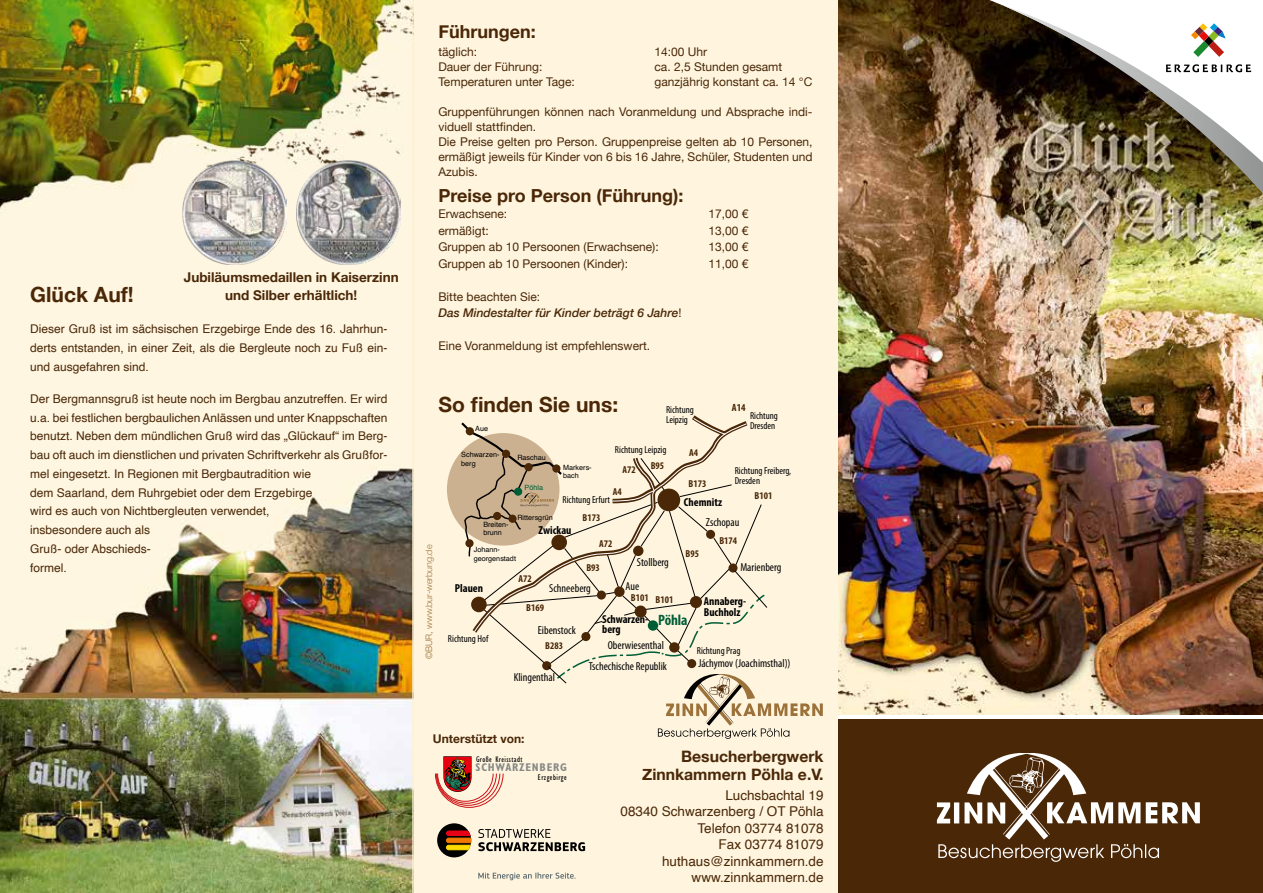
<style>
.page{position:relative;width:1263px;height:893px;background:#fff}
.page>*{position:absolute;margin:0;border:0;box-sizing:border-box;transform-origin:0 0}
.t1{font:700 21px "Helvetica Neue";color:#4a2707}
.t2{font:700 18px "Helvetica Neue";color:#4a2707}
.t3{font:700 15.75px/18px "Helvetica Neue";color:#4a2707;text-align:right}
.t4{font:700 condensed 15px "Myriad Pro";letter-spacing:-.005em;color:#005e37}
.t5{font:13.5px/16.5px "Helvetica";color:#4a2707;text-align:right}
.t6{font:700 13.5px/18px "Helvetica Neue";color:#4a2707;text-align:center}
.t7{font:12px/18.8px "Helvetica";color:#4a2707;text-align:justify}
.t8{font:12px/15px "Helvetica Neue";color:#4a2707}
.t9{font:italic 500 12px/16.5px "Helvetica Neue";color:#4a2707}
.t10{font:700 12px "Helvetica Neue";color:#4a2707}
.t11{font:condensed 11.55px "Myriad Pro";color:#000}
.t12{font:700 condensed 11.55px/10.1px "Myriad Pro";color:#000}
.t13{font:700 condensed 11.25px "Gill Sans Std";letter-spacing:.065em;color:#878988}
.t14{font:700 condensed 10.5px "Myriad Pro";color:#4a2707}
.t15{font:condensed 10.05px/10.1px "Myriad Pro";color:#000}
.t16{font:700 condensed 10.05px "Myriad Pro";color:#4a2707}
.t17{font:300 9px "Helvetica Neue";color:#9c723a}
.t18{font:condensed 8.4px "Gill Sans Std";letter-spacing:.05em;color:#000}
.t19{font:7.2px/8.7px "Helvetica";color:#000}
.t20{font:7.2px "Helvetica";color:#005e37}
.s1{font-weight:400;font-style:normal}
</style>
<div class="page">
<img style="left:0;top:0;width:412px;height:893px">
<div style="left:412px;top:0;width:426px;height:893px;background:#fff5df"></div>
<img style="left:838px;top:0;width:425px;height:715px">
<svg style="left:478px;top:829px;width:107px;height:22px"></svg>
<svg style="left:437px;top:823px;width:34px;height:34px"></svg>
<svg style="left:446px;top:831px;width:25px;height:19px"></svg>
<svg style="left:478px;top:872px;width:97px;height:8px"></svg>
<img style="left:874px;top:0;width:389px;height:208px">
<svg style="left:1003px;top:6px;width:260px;height:187px"></svg>
<svg style="left:1191px;top:23px;width:34px;height:34px"></svg>
<svg style="left:1166px;top:64px;width:85px;height:8px"></svg>
<div style="left:447px;top:433px;width:112px;height:113px;background:#ccb190;border-radius:50%"></div>
<div style="left:838px;top:720px;width:425px;height:173px;background:#4a2707"></div>
<svg style="left:937px;top:753px;width:263px;height:109px"></svg>
<img style="left:297px;top:159px;width:103px;height:105px">
<img style="left:182px;top:159px;width:104px;height:105px">
<svg style="left:435px;top:756px;width:68px;height:52px"></svg>
<svg style="left:459px;top:415px;width:364px;height:324px"></svg>
<h2 class="t2" style="left:438px;top:17px;width:99px">Führungen:</h2>
<p class="t8" style="left:438px;top:45px;width:40px">täglich:</p>
<p class="t8" style="left:654px;top:45px;width:54px">14:00 Uhr</p>
<p class="t8" style="left:438px;top:60px;width:106px">Dauer der Führung:</p>
<p class="t8" style="left:654px;top:60px;width:129px">ca. 2,5 Stunden gesamt</p>
<p class="t8" style="left:438px;top:75px;width:138px">Temperaturen unter Tage:</p>
<p class="t8" style="left:654px;top:75px;width:159px">ganzjährig konstant ca. 14 °C</p>
<p class="t8" style="left:438px;top:105px;width:376px">Gruppenführungen können nach Voranmeldung und Absprache indi&shy;viduell stattfinden.<br>Die Preise gelten pro Person. Gruppenpreise gelten ab 10 Personen, ermäßigt jeweils für Kinder von 6 bis 16 Jahre, Schüler, Studenten und Azubis.</p>
<h2 class="t2" style="left:438px;top:181px;width:247px">Preise pro Person (Führung):</h2>
<p class="t8" style="left:438px;top:207px;width:70px">Erwachsene:</p>
<p class="t8" style="left:708px;top:207px;width:42px">17,00 €</p>
<p class="t8" style="left:438px;top:224px;width:52px">ermäßigt:</p>
<p class="t8" style="left:708px;top:224px;width:42px">13,00 €</p>
<p class="t8" style="left:438px;top:240px;width:222px">Gruppen ab 10 Persoonen (Erwachsene):</p>
<p class="t8" style="left:708px;top:240px;width:42px">13,00 €</p>
<p class="t8" style="left:438px;top:257px;width:191px">Gruppen ab 10 Persoonen (Kinder):</p>
<p class="t8" style="left:708px;top:257px;width:42px">11,00 €</p>
<p class="t9" style="left:438px;top:287px;width:245px"><span class="s1">Bitte beachten Sie:<br></span>Das Mindestalter für Kinder beträgt 6 Jahre<span class="s1">!</span></p>
<p class="t8" style="left:438px;top:339px;width:213px">Eine Voranmeldung ist empfehlenswert.</p>
<p class="t6" style="left:184px;top:269px;width:216px">Jubiläumsmedaillen in Kaiserzinn und Silber erhältlich!</p>
<h1 class="t1" style="left:30px;top:278px;width:105px">Glück Auf!</h1>
<p class="t7" style="left:30px;top:320px;width:359px">Dieser Gruß ist im sächsischen Erzgebirge Ende des 16. Jahrhun&shy;derts entstanden, in einer Zeit, als die Bergleute noch zu Fuß ein&shy;und ausgefahren sind.</p>
<p class="t7" style="left:30px;top:390px;width:359px;text-align:left">Der Bergmannsgruß ist heute noch im Bergbau anzutreffen. Er wird u.a. bei festlichen bergbaulichen Anlässen und unter Knappschaften benutzt. Neben dem mündlichen Gruß wird das „Glückauf“ im Berg&shy;bau oft auch im dienstlichen und privaten Schriftverkehr als Grußfor&shy;mel eingesetzt. In Regionen mit Bergbautradition wie<br>dem Saarland, dem Ruhrgebiet oder dem Erzgebirge<br>wird es auch von Nichtbergleuten verwendet,<br>insbesondere auch als<br>Gruß- oder Abschieds-<br>formel.</p>
<h1 class="t1" style="left:438px;top:388px;width:181px">So finden Sie uns:</h1>
<p class="t14" style="left:732px;top:401px;width:15px">A14</p>
<p class="t15" style="left:666px;top:404px;width:29px">Richtung<br>Leipzig</p>
<p class="t15" style="left:750px;top:411px;width:29px">Richtung<br>Dresden</p>
<p class="t19" style="left:475px;top:424px;width:14px">Aue</p>
<p class="t15" style="left:615px;top:445px;width:53px">Richtung Leipzig</p>
<p class="t16" style="left:689px;top:446px;width:10px">A4</p>
<p class="t19" style="left:461px;top:450px;width:40px">Schwarzen&shy;berg</p>
<p class="t19" style="left:517px;top:453px;width:30px">Raschau</p>
<p class="t16" style="left:651px;top:459px;width:15px">B95</p>
<p class="t19" style="left:563px;top:463px;width:30px">Markers&shy;bach</p>
<p class="t16" style="left:623px;top:464px;width:15px">A72</p>
<p class="t15" style="left:735px;top:465px;width:58px">Richtung Freiberg,<br>Dresden</p>
<p class="t16" style="left:689px;top:477px;width:19px">B173</p>
<p class="t20" style="left:525px;top:482px;width:20px">Pöhla</p>
<p class="t19" style="left:517px;top:513px;width:37px">Rittersgrün</p>
<p class="t16" style="left:613px;top:486px;width:10px">A4</p>
<p class="t16" style="left:754px;top:490px;width:19px">B101</p>
<p class="t15" style="left:562px;top:495px;width:49px">Richtung Erfurt</p>
<p class="t12" style="left:684px;top:497px;width:40px">Chemnitz</p>
<p class="t16" style="left:583px;top:511px;width:19px">B173</p>
<p class="t11" style="left:706px;top:515px;width:35px">Zschopau</p>
<p class="t19" style="left:483px;top:520px;width:27px">Breiten&shy;brunn</p>
<p class="t12" style="left:538px;top:525px;width:34px">Zwickau</p>
<p class="t16" style="left:719px;top:535px;width:19px">B174</p>
<p class="t16" style="left:599px;top:537px;width:15px">A72</p>
<p class="t17" style="left:422px;top:659px;width:116px;rotate:-90deg">©BUR, www.bur-werbung.de</p>
<p class="t19" style="left:474px;top:545px;width:44px">Johann&shy;georgenstadt</p>
<p class="t16" style="left:686px;top:547px;width:15px">B95</p>
<p class="t11" style="left:637px;top:555px;width:33px">Stollberg</p>
<p class="t11" style="left:740px;top:561px;width:43px">Marienberg</p>
<p class="t16" style="left:586px;top:562px;width:15px">B93</p>
<p class="t16" style="left:518px;top:573px;width:15px">A72</p>
<p class="t11" style="left:549px;top:581px;width:43px">Schneeberg</p>
<p class="t11" style="left:626px;top:579px;width:15px">Aue</p>
<p class="t12" style="left:602px;top:614px;width:48px">Schwarzen&shy;berg</p>
<p class="t11" style="left:608px;top:638px;width:58px">Oberwiesenthal</p>
<p class="t12" style="left:455px;top:583px;width:30px">Plauen</p>
<p class="t16" style="left:631px;top:592px;width:44px">B101 B101</p>
<p class="t12" style="left:704px;top:595px;width:44px;line-height:11.6px">Annaberg-<br>Buchholz</p>
<p class="t15" style="left:697px;top:646px;width:45px">Richtung Prag</p>
<p class="t16" style="left:526px;top:602px;width:19px">B169</p>
<p class="t4" style="left:658px;top:610px;width:31px">Pöhla</p>
<p class="t11" style="left:538px;top:623px;width:39px">Eibenstock</p>
<p class="t15" style="left:448px;top:634px;width:42px">Richtung Hof</p>
<p class="t16" style="left:545px;top:639px;width:19px">B283</p>
<p class="t11" style="left:698px;top:656px;width:94px">Jáchymov (Joachimsthal))</p>
<p class="t11" style="left:589px;top:659px;width:80px">Tschechische Republik</p>
<p class="t11" style="left:514px;top:670px;width:43px">Klingenthal</p>
<p class="t10" style="left:433px;top:730px;width:93px">Unterstützt von:</p>
<p class="t18" style="left:476px;top:754px;width:48px">Große Kreisstadt</p>
<p class="t13" style="left:476px;top:760px;width:93px">SCHWARZENBERG</p>
<p class="t18" style="left:538px;top:772px;width:30px">Erzgebirge</p>
<h3 class="t3" style="left:642px;top:748px;width:183px">Besucherbergwerk<br>Zinnkammern Pöhla e.V.</h3>
<p class="t5" style="left:620px;top:787px;width:205px">Luchsbachtal 19<br>08340 Schwarzenberg / OT Pöhla<br>Telefon 03774 81078<br>Fax 03774 81079 huthaus@zinnkammern.de www.zinnkammern.de</p>
</div>
